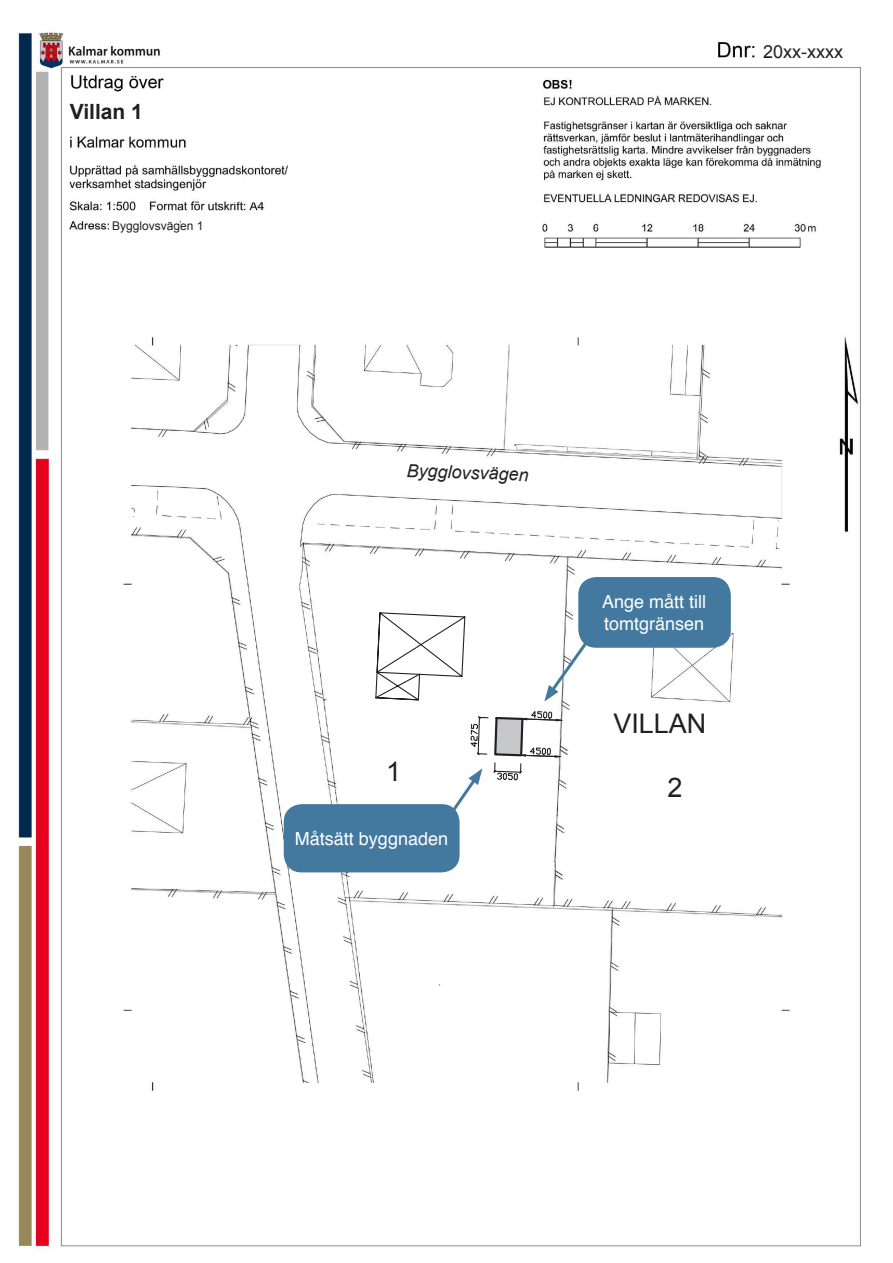
<style>
.page{position:relative;width:893px;height:1263px;background:#fff}
.page>*{position:absolute;margin:0;border:0;box-sizing:border-box;transform-origin:0 0}
.t1{font:27px "Arial";color:#231f20}
.t2{font:700 21px "Arial";color:#231f20}
.t3{font:18px/21.6px "Helvetica";color:#fff}
.t4{font:italic 18px "Arial";color:#231f20}
.t5{font:18px "Arial";color:#231f20}
.t6{font:12px "Arial";color:#231f20}
</style>
<div class="page">
<img style="left:17px;top:31px;width:844px;height:1220px">
<div style="left:284px;top:804px;width:176px;height:68px;background:#43789f;border-radius:18px"></div>
<img style="left:374px;top:602px;width:103px;height:10px">
<svg style="left:325px;top:612px;width:266px;height:225px"></svg>
<div style="left:578px;top:577px;width:153px;height:71px;background:#43789f;border-radius:18px"></div>
<p class="t2" style="left:70px;top:98px;width:75px">Villan 1</p>
<p class="t6" style="left:112px;top:218px;width:93px">Bygglovsvägen 1</p>
<p class="t5" style="left:763px;top:40px;width:82px">20xx-xxxx</p>
<p class="t4" style="left:407px;top:459px;width:124px;rotate:2deg">Bygglovsvägen</p>
<p class="t1" style="left:386px;top:754px;width:17px">1</p>
<p class="t3" style="left:295px;top:828px;width:155px">Måtsätt byggnaden</p>
<p class="t3" style="left:602px;top:592px;width:106px">Ange mått till tomtgränsen</p>
<p class="t1" style="left:613px;top:705px;width:95px">VILLAN</p>
<p class="t1" style="left:667px;top:770px;width:17px">2</p>
</div>
